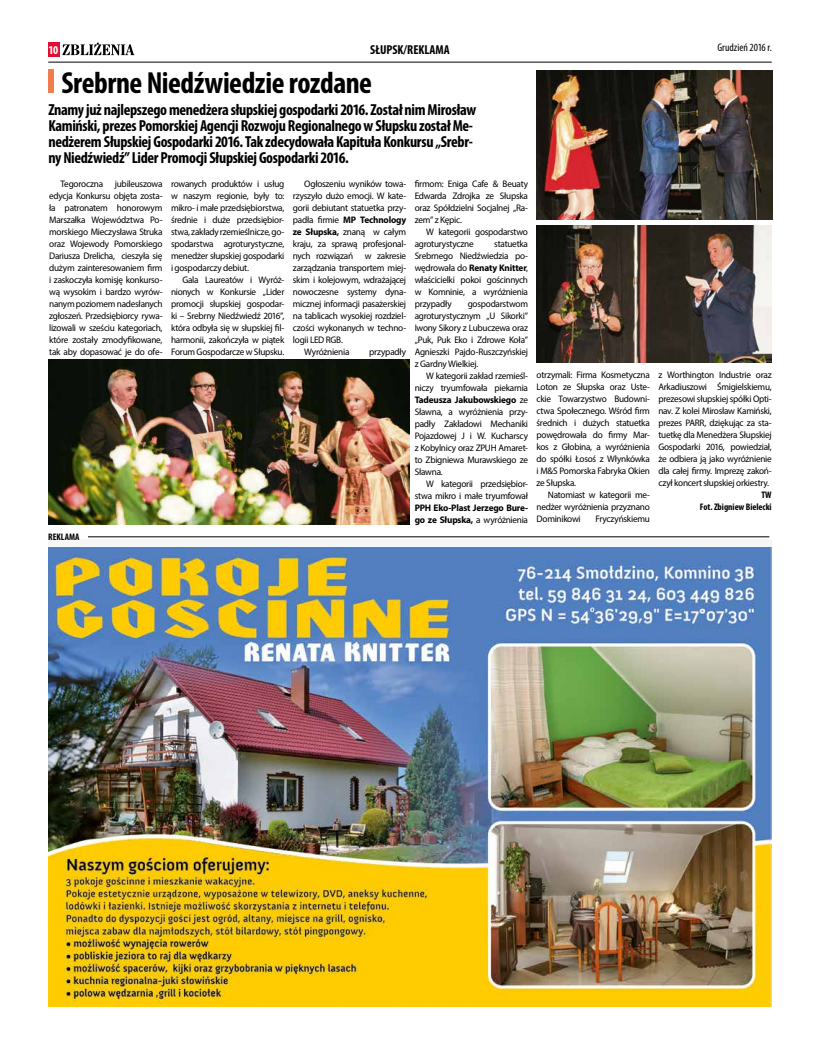
<style>
.page{position:relative;width:820px;height:1049px;background:#fff}
.page>*{position:absolute;margin:0;border:0;box-sizing:border-box;transform-origin:0 0}
.t1{font:700 condensed 30.6px "Myriad Pro";letter-spacing:-.015em;color:#000}
.t2{font:700 condensed 16px/16px "Myriad Pro";letter-spacing:-.02em;color:#000}
.t3{font:700 condensed 13px "Myriad Pro";color:#000}
.t4{font:700 condensed 12px "Myriad Pro";color:#fff}
.t5{font:condensed 11px "Myriad Pro";color:#000}
.t6{font:9.5px/12px "Myriad Pro";letter-spacing:-.025em;color:#000;text-align:justify}
.t7{font:700 9.5px/12px "Myriad Pro";letter-spacing:-.02em;color:#000}
.t8{font:700 condensed 9.5px/12px "Myriad Pro";color:#000;text-align:right}
.s1{font-weight:400}
.s2{font-weight:700}
</style>
<div class="page">
<hr style="left:48px;top:62px;width:723px;height:1px;background:#000">
<div style="left:48px;top:43px;width:12px;height:14px;background:#e20d32"></div>
<svg style="left:62px;top:43px;width:72px;height:12px"></svg>
<div style="left:48px;top:70px;width:6px;height:23px;background:#ef7d4e"></div>
<img style="left:48px;top:548px;width:723px;height:458px">
<hr style="left:88px;top:536px;width:681px;height:1px;background:#000">
<img style="left:536px;top:70px;width:235px;height:150px">
<img style="left:536px;top:225px;width:235px;height:137px">
<img style="left:48px;top:360px;width:362px;height:164px">
<p class="t4" style="left:48px;top:42px;width:11px">10</p>
<h3 class="t3" style="left:370px;top:41px;width:81px">SŁUPSK/REKLAMA</h3>
<h1 class="t1" style="left:61px;top:64px;width:312px">Srebrne Niedźwiedzie rozdane</h1>
<p class="t2" style="left:48px;top:101px;width:429px">Znamy już najlepszego menedżera słupskiej gospodarki 2016. Został nim Mirosław Kamiński, prezes Pomorskiej Agencji Rozwoju Regionalnego w Słupsku został Me&shy;nedżerem Słupskiej Gospodarki 2016. Tak zdecydowała Kapituła Konkursu „Srebr&shy;ny Niedźwiedź” Lider Promocji Słupskiej Gospodarki 2016.</p>
<p class="t6" style="left:49px;top:178px;width:115px;text-indent:11px">Tegoroczna jubileuszowa edycja Konkursu objęta zosta&shy;ła patronatem honorowym Marszałka Województwa Po&shy;morskiego Mieczysława Struka oraz Wojewody Pomorskiego Dariusza Drelicha, cieszyła się dużym zainteresowaniem firm i zaskoczyła komisję konkurso&shy;wą wysokim i bardzo wyrów&shy;nanym poziomem nadesłanych zgłoszeń. Przedsiębiorcy rywa&shy;lizowali w sześciu kategoriach, które zostały zmodyfikowane, tak aby dopasować je do ofe-</p>
<p class="t6" style="left:171px;top:178px;width:115px">rowanych produktów i usług w naszym regionie, były to: mikro- i małe przedsiębiorstwa, średnie i duże przedsiębior&shy;stwa, zakłady rzemieślnicze, go&shy;spodarstwa agroturystyczne, menedżer słupskiej gospodarki i gospodarczy debiut.</p>
<p class="t6" style="left:171px;top:274px;width:115px;text-indent:11px">Gala Laureatów i Wyróż&shy;nionych w Konkursie „Lider promocji słupskiej gospodar&shy;ki – Srebrny Niedźwiedź 2016”, która odbyła się w słupskiej fil&shy;harmonii, zakończyła w piątek Forum Gospodarcze w Słupsku.</p>
<p class="t6" style="left:304px;top:178px;width:103px">Ogłoszeniu wyników towa-</p>
<p class="t6" style="left:293px;top:190px;width:115px">rzyszyło dużo emocji. W kate-</p>
<p class="t6" style="left:293px;top:202px;width:115px">gorii debiutant statuetka przy-</p>
<p class="t7" style="left:293px;top:214px;width:115px"><span class="s1">padła firmie</span> MP Technology</p>
<p class="t6" style="left:293px;top:226px;width:115px"><span class="s2">ze Słupska,</span> znaną w całym</p>
<p class="t6" style="left:293px;top:238px;width:115px">kraju, za sprawą profesjonal-</p>
<p class="t6" style="left:293px;top:250px;width:115px">nych rozwiązań w zakresie</p>
<p class="t6" style="left:293px;top:262px;width:115px">zarządzania transportem miej-</p>
<p class="t6" style="left:293px;top:274px;width:115px">skim i kolejowym, wdrażającej</p>
<p class="t6" style="left:293px;top:286px;width:115px">nowoczesne systemy dyna-</p>
<p class="t6" style="left:293px;top:298px;width:115px">micznej informacji pasażerskiej</p>
<p class="t6" style="left:293px;top:310px;width:115px">na tablicach wysokiej rozdziel-</p>
<p class="t6" style="left:293px;top:322px;width:115px">czości wykonanych w techno-</p>
<p class="t6" style="left:293px;top:334px;width:52px">logii LED RGB.</p>
<p class="t6" style="left:304px;top:346px;width:47px">Wyróżnienia</p>
<p class="t6" style="left:369px;top:346px;width:38px">przypadły</p>
<p class="t8" style="left:48px;top:531px;width:33px">REKLAMA</p>
<p class="t6" style="left:414px;top:178px;width:115px">firmom: Eniga Cafe &amp; Beuaty Edwarda Zdrojka ze Słupska oraz Spółdzielni Socjalnej „Ra&shy;zem” z Kępic.</p>
<p class="t6" style="left:414px;top:226px;width:115px;text-indent:11px">W kategorii gospodarstwo agroturystyczne</p>
<p class="t6" style="left:414px;top:238px;width:115px;text-indent:79px">statuetka Srebrnego Niedźwiedzia po&shy;wędrowała do <span class="s2">Renaty Knitter</span>, właścicielki pokoi gościnnych w Komninie, a wyróżnienia przypadły</p>
<p class="t6" style="left:414px;top:298px;width:115px;text-indent:53px">gospodarstwom agroturystycznym „U Sikorki” Iwony Sikory z Lubuczewa oraz „Puk, Puk Eko i Zdrowe Koła” Agnieszki Pajdo-Ruszczyńskiej z Gardny Wielkiej.</p>
<p class="t6" style="left:414px;top:370px;width:115px;text-indent:11px">W kategorii zakład rzemieśl&shy;niczy tryumfowała piekarnia <span class="s2">Tadeusza Jakubowskiego</span> ze Sławna, a wyróżnienia przy&shy;padły Zakładowi Mechaniki Pojazdowej J i W. Kucharscy z Kobylnicy oraz ZPUH Amaret&shy;to Zbigniewa Murawskiego ze Sławna.</p>
<p class="t6" style="left:414px;top:478px;width:115px;text-align:right">W kategorii przedsiębior&shy;stwa mikro i małe tryumfował</p>
<p class="t7" style="left:414px;top:502px;width:115px">PPH Eko-Plast Jerzego Bure&shy;go ze Słupska, <span class="s1">a wyróżnienia</span></p>
<p class="t6" style="left:536px;top:369px;width:115px">otrzymali: Firma Kosmetyczna Loton ze Słupska oraz Uste&shy;ckie Towarzystwo Budowni&shy;ctwa Społecznego. Wśród firm średnich i dużych statuetka powędrowała do firmy Mar&shy;kos z Głobina, a wyróżnienia do spółki Łosoś z Włynkówka i M&amp;S Pomorska Fabryka Okien ze Słupska.</p>
<p class="t6" style="left:536px;top:489px;width:115px;text-indent:11px">Natomiast w kategorii me&shy;nedżer wyróżnienia przyznano Dominikowi</p>
<p class="t6" style="left:595px;top:513px;width:56px">Fryczyńskiemu</p>
<p class="t5" style="left:717px;top:41px;width:56px">Grudzień 2016 r.</p>
<p class="t6" style="left:658px;top:369px;width:115px">z Worthington Industrie oraz Arkadiuszowi Śmigielskiemu, prezesowi słupskiej spółki Opti&shy;nav. Z kolei Mirosław Kamiński, prezes PARR, dziękując za sta&shy;tuetkę dla Menedżera Słupskiej Gospodarki 2016, powiedział, że odbiera ją jako wyróżnienie dla całej firmy. Imprezę zakoń&shy;czył koncert słupskiej orkiestry.</p>
<p class="t8" style="left:699px;top:489px;width:73px">TW<br>Fot. Zbigniew Bielecki</p>
</div>
